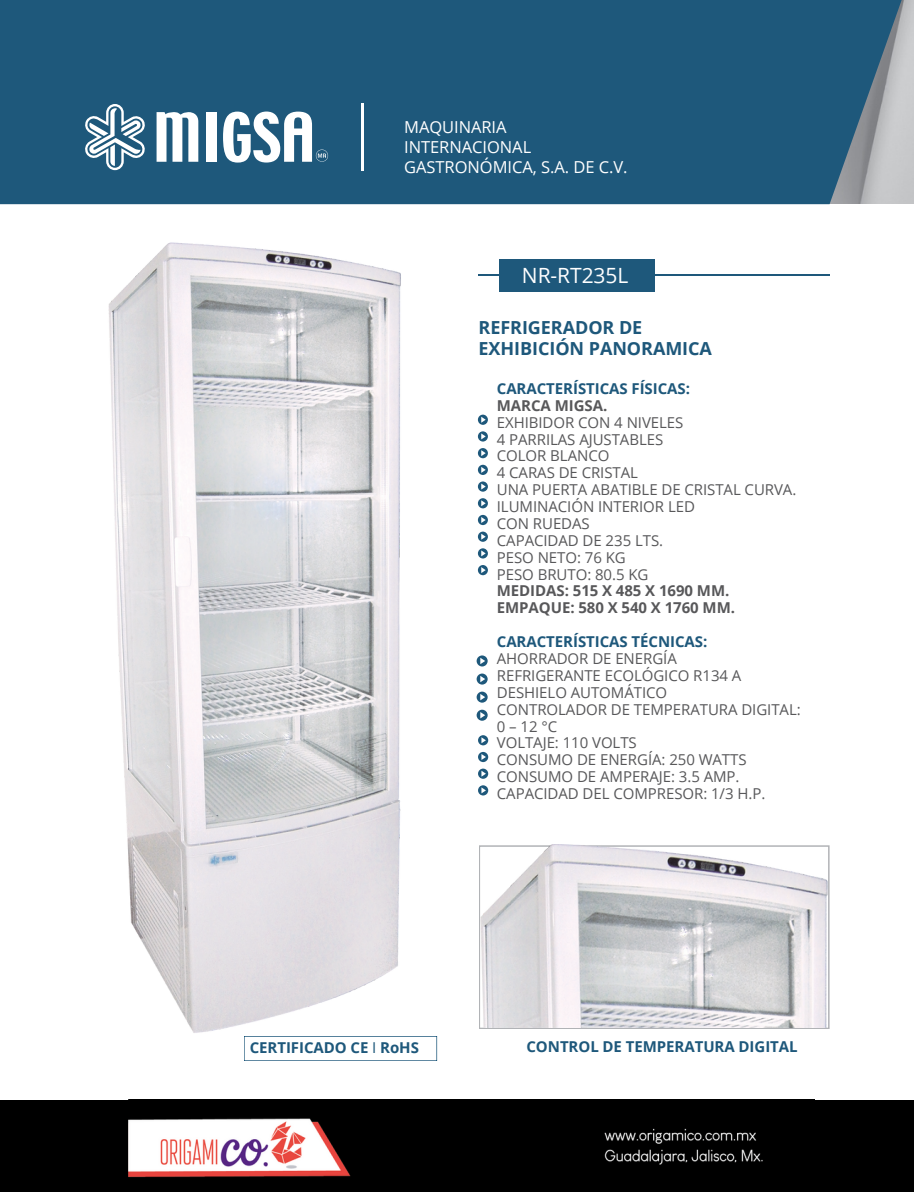
<style>
.page{position:relative;width:914px;height:1192px;background:#fff}
.page>*{position:absolute;margin:0;border:0;box-sizing:border-box;transform-origin:0 0}
.t1{font:21px "Open Sans";letter-spacing:-.005em;color:#fff}
.t2{font:700 18px/20.2px "Open Sans";letter-spacing:-.005em;color:#1e587b}
.t3{font:16.5px/20.2px "Open Sans";color:#fff}
.t4{font:15px "Open Sans";letter-spacing:-.005em;color:#58585a}
.t5{font:700 15px "Open Sans";letter-spacing:-.005em;color:#1e587b}
.t6{font:700 15px "Open Sans";letter-spacing:-.005em;color:#58585a}
.s1{font-weight:400}
</style>
<div class="page">
<div style="left:901px;top:0;width:13px;height:204px;background:#c8c9cb"></div>
<svg style="left:244px;top:1036px;width:193px;height:24px"></svg>
<svg style="left:478px;top:431px;width:10px;height:10px"></svg>
<svg style="left:481px;top:433px;width:4px;height:6px"></svg>
<svg style="left:478px;top:448px;width:10px;height:10px"></svg>
<svg style="left:481px;top:450px;width:4px;height:6px"></svg>
<svg style="left:478px;top:465px;width:10px;height:10px"></svg>
<svg style="left:481px;top:467px;width:4px;height:6px"></svg>
<svg style="left:478px;top:481px;width:10px;height:10px"></svg>
<svg style="left:481px;top:483px;width:4px;height:6px"></svg>
<div style="left:478px;top:498px;width:10px;height:10px;background:#1e587b;border-radius:50%"></div>
<svg style="left:481px;top:500px;width:4px;height:6px"></svg>
<svg style="left:478px;top:515px;width:10px;height:10px"></svg>
<svg style="left:481px;top:517px;width:4px;height:6px"></svg>
<div style="left:478px;top:531px;width:10px;height:11px;background:#1e587b;border-radius:50%"></div>
<svg style="left:481px;top:533px;width:4px;height:6px"></svg>
<div style="left:478px;top:414px;width:10px;height:11px;background:#1e587b;border-radius:50%"></div>
<svg style="left:481px;top:417px;width:4px;height:6px"></svg>
<svg style="left:478px;top:548px;width:10px;height:10px"></svg>
<svg style="left:481px;top:550px;width:4px;height:6px"></svg>
<svg style="left:478px;top:565px;width:10px;height:10px"></svg>
<svg style="left:481px;top:567px;width:4px;height:6px"></svg>
<svg style="left:476px;top:655px;width:11px;height:11px"></svg>
<svg style="left:480px;top:657px;width:5px;height:7px"></svg>
<svg style="left:476px;top:673px;width:11px;height:11px"></svg>
<svg style="left:480px;top:675px;width:5px;height:7px"></svg>
<svg style="left:476px;top:691px;width:11px;height:11px"></svg>
<svg style="left:480px;top:694px;width:5px;height:6px"></svg>
<svg style="left:476px;top:709px;width:11px;height:11px"></svg>
<svg style="left:480px;top:712px;width:5px;height:6px"></svg>
<div style="left:478px;top:735px;width:10px;height:10px;background:#1e587b;border-radius:50%"></div>
<svg style="left:481px;top:737px;width:5px;height:6px"></svg>
<div style="left:478px;top:752px;width:10px;height:10px;background:#1e587b;border-radius:50%"></div>
<svg style="left:481px;top:754px;width:5px;height:6px"></svg>
<svg style="left:478px;top:768px;width:10px;height:10px"></svg>
<svg style="left:481px;top:770px;width:5px;height:6px"></svg>
<svg style="left:478px;top:785px;width:10px;height:10px"></svg>
<svg style="left:481px;top:787px;width:5px;height:6px"></svg>
<div style="left:0;top:0;width:901px;height:204px;background:#1e587b"></div>
<svg style="left:84px;top:104px;width:62px;height:66px"></svg>
<svg style="left:156px;top:112px;width:42px;height:50px"></svg>
<div style="left:206px;top:112px;width:10px;height:50px;background:#fff"></div>
<svg style="left:223px;top:111px;width:105px;height:51px"></svg>
<hr style="left:362px;top:104px;width:1px;height:66px;background:#fff">
<hr style="left:478px;top:274px;width:351px;height:1px;background:#1e587b">
<div style="left:500px;top:259px;width:154px;height:32px;background:#1e587b"></div>
<img style="left:108px;top:242px;width:310px;height:799px">
<img style="left:479px;top:844px;width:350px;height:183px">
<div style="left:0;top:1100px;width:914px;height:91px;background:#000"></div>
<img style="left:128px;top:1099px;width:686px;height:79px">
<p class="t3" style="left:404px;top:116px;width:225px">MAQUINARIA<br>INTERNACIONAL<br>GASTRONÓMICA, S.A. DE C.V.</p>
<p class="t1" style="left:522px;top:260px;width:108px">NR-RT235L</p>
<p class="t2" style="left:478px;top:317px;width:235px">REFRIGERADOR DE<br>EXHIBICIÓN PANORAMICA</p>
<p class="t5" style="left:497px;top:378px;width:195px">CARACTERÍSTICAS FÍSICAS:</p>
<p class="t6" style="left:497px;top:395px;width:112px">MARCA MIGSA.</p>
<p class="t4" style="left:497px;top:411px;width:188px">EXHIBIDOR CON 4 NIVELES</p>
<p class="t4" style="left:497px;top:428px;width:168px">4 PARRILAS AJUSTABLES</p>
<p class="t4" style="left:497px;top:445px;width:114px">COLOR BLANCO</p>
<p class="t4" style="left:497px;top:462px;width:143px">4 CARAS DE CRISTAL</p>
<p class="t4" style="left:497px;top:479px;width:301px">UNA PUERTA ABATIBLE DE CRISTAL CURVA.</p>
<p class="t4" style="left:497px;top:496px;width:199px">ILUMINACIÓN INTERIOR LED</p>
<p class="t4" style="left:497px;top:513px;width:94px">CON RUEDAS</p>
<p class="t4" style="left:497px;top:530px;width:168px">CAPACIDAD DE 235 LTS.</p>
<p class="t4" style="left:497px;top:546px;width:130px">PESO NETO: 76 KG</p>
<p class="t4" style="left:497px;top:563px;width:153px">PESO BRUTO: 80.5 KG</p>
<p class="t6" style="left:497px;top:580px;width:234px">MEDIDAS: 515 X 485 X 1690 MM.</p>
<p class="t6" style="left:497px;top:597px;width:240px">EMPAQUE: 580 X 540 X 1760 MM.</p>
<p class="t5" style="left:497px;top:631px;width:212px">CARACTERÍSTICAS TÉCNICAS:</p>
<p class="t4" style="left:497px;top:648px;width:181px">AHORRADOR DE ENERGÍA</p>
<p class="t4" style="left:497px;top:665px;width:246px">REFRIGERANTE ECOLÓGICO R134 A</p>
<p class="t4" style="left:497px;top:681px;width:172px">DESHIELO AUTOMÁTICO</p>
<p class="t4" style="left:497px;top:698px;width:305px">CONTROLADOR DE TEMPERATURA DIGITAL:</p>
<p class="t4" style="left:497px;top:715px;width:62px">0–12°C</p>
<p class="t4" style="left:497px;top:732px;width:141px">VOLTAJE: 110 VOLTS</p>
<p class="t4" style="left:497px;top:749px;width:251px">CONSUMO DE ENERGÍA: 250 WATTS</p>
<p class="t4" style="left:497px;top:766px;width:244px">CONSUMO DE AMPERAJE: 3.5 AMP.</p>
<p class="t4" style="left:497px;top:783px;width:270px">CAPACIDAD DEL COMPRESOR: 1/3 H.P.</p>
<p class="t5" style="left:250px;top:1037px;width:171px">CERTIFICADO CE <span class="s1">I</span> RoHS</p>
<p class="t5" style="left:526px;top:1036px;width:273px">CONTROL DE TEMPERATURA DIGITAL</p>
</div>
